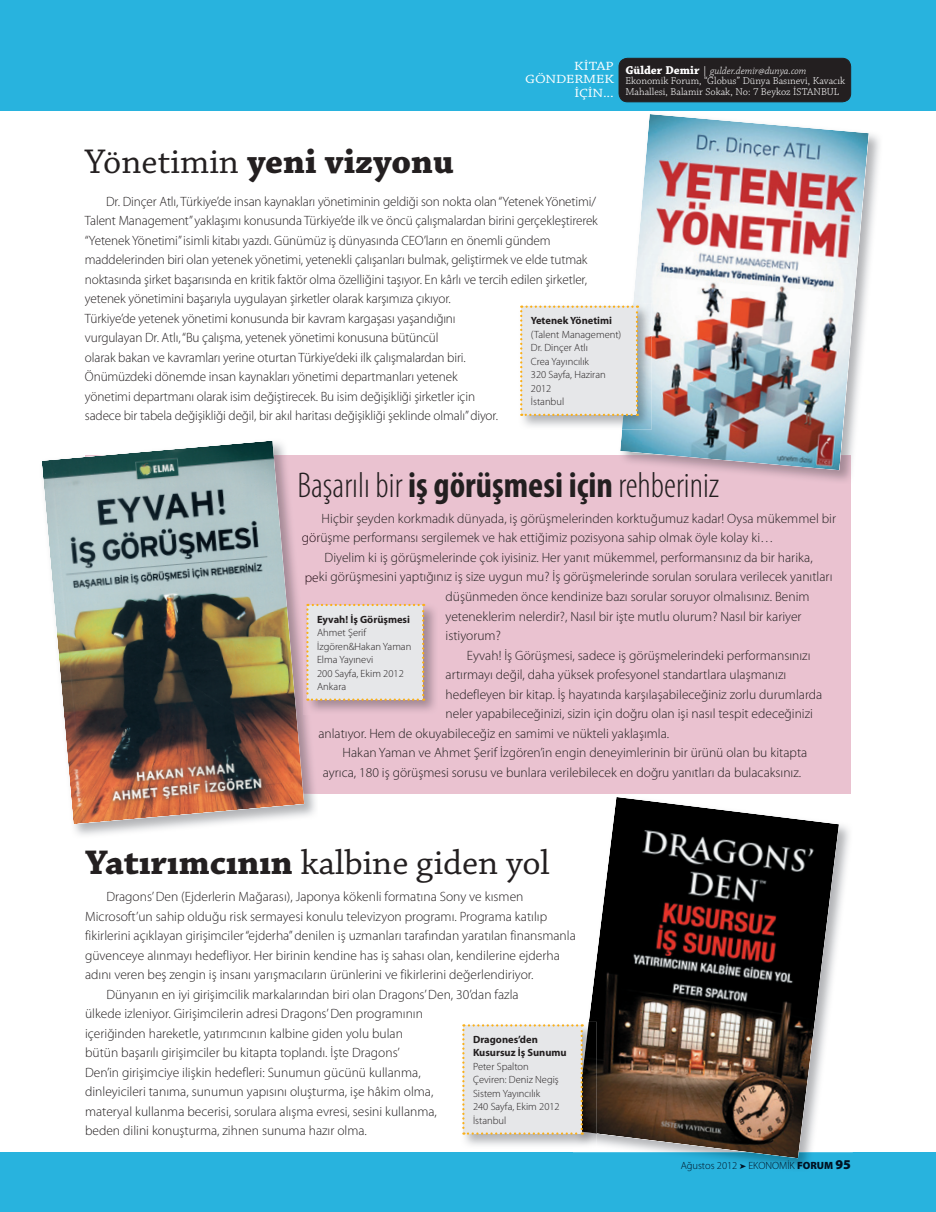
<style>
.page{position:relative;width:936px;height:1212px;background:#fff}
.page>*{position:absolute;margin:0;border:0;box-sizing:border-box;transform-origin:0 0}
.t1{font:300 condensed 36px "Myriad Pro";color:#231f20}
.t2{font:36px "Chaparral Pro";color:#231f20}
.t3{font:700 36px "Chaparral Pro";color:#231f20}
.t4{font:300 13.5px/19.5px "Myriad Pro";color:#231f20}
.t5{font:12.6px/13.8px "Chaparral Pro";letter-spacing:-.01em;color:#fff;text-align:right;scale:1.19 1}
.t6{font:300 10.5px/13.5px "Myriad Pro";color:#231f20}
.t7{font:300 10.5px/10.5px "Chaparral Pro";color:#fff}
.t8{font:700 10.5px/13.5px "Myriad Pro";color:#231f20}
.t9{font:300 10.5px "Myriad Pro";color:#001223}
.s1{font-weight:400}
.s2{font-weight:700;font-size:12px}
.s3{font-style:italic}
.s4{font-weight:700}
.s5{color:#1e0911}
.s6{font-weight:900}
.s7{font-weight:900;font-size:13.5px}
</style>
<div class="page">
<div style="left:0;top:1152px;width:935px;height:60px;background:#28b3de"></div>
<div style="left:0;top:0;width:935px;height:111px;background:#28b3de"></div>
<div style="left:85px;top:455px;width:765px;height:339px;background:#eac2d0"></div>
<div style="left:619px;top:58px;width:231px;height:44px;background:#231f20;border-radius:9px"></div>
<div style="left:618px;top:58px;width:232px;height:44px;border:1px solid #242021;border-radius:9px"></div>
<img style="left:850px;top:133px;width:30px;height:351px">
<img style="left:620px;top:114px;width:248px;height:356px">
<img style="left:42px;top:440px;width:262px;height:384px">
<img style="left:304px;top:603px;width:131px;height:111px">
<svg style="left:306px;top:604px;width:118px;height:97px"></svg>
<img style="left:573px;top:824px;width:279px;height:344px">
<svg style="left:573px;top:930px;width:2px;height:13px"></svg>
<img style="left:681px;top:1162px;width:56px;height:6px">
<img style="left:749px;top:1161px;width:45px;height:7px">
<img style="left:797px;top:1162px;width:36px;height:6px">
<img style="left:835px;top:1160px;width:15px;height:8px">
<svg style="left:575px;top:824px;width:13px;height:334px"></svg>
<img style="left:588px;top:797px;width:250px;height:361px">
<img style="left:520px;top:303px;width:102px;height:126px">
<img style="left:622px;top:303px;width:29px;height:126px">
<div style="left:520px;top:306px;width:118px;height:110px;background:#e6e7e9"></div>
<img style="left:464px;top:1022px;width:132px;height:126px">
<img style="left:575px;top:1022px;width:21px;height:111px">
<svg style="left:462px;top:1024px;width:121px;height:111px"></svg>
<svg style="left:739px;top:1163px;width:7px;height:5px"></svg>
<h1 class="t3" style="left:85px;top:147px;width:370px"><span class="s1">Yönetimin</span> yeni vizyonu</h1>
<p class="t5" style="left:525px;top:60px;width:76px">KİTAP<br>GÖNDERMEK<br>İÇİN...</p>
<p class="t7" style="left:625px;top:66px;width:221px"><span class="s2">Gülder Demir</span> <span class="s1">|</span> <span class="s3">gulder.demir@dunya.com<br></span>Ekonomik Forum, “Globus” Dünya Basınevi, Kavacık<br>Mahallesi, Balamir Sokak, No: 7 Beykoz İSTANBUL</p>
<p class="t4" style="left:85px;top:192px;width:514px;text-indent:21px">Dr. Dinçer Atlı, Türkiye’de insan kaynakları yönetiminin geldiği son nokta olan “Yetenek Yönetimi/ Talent Management” yaklaşımı konusunda Türkiye’de ilk ve öncü çalışmalardan birini gerçekleştirerek “Yetenek Yönetimi” isimli kitabı yazdı. Günümüz iş dünyasında CEO’ların en önemli gündem maddelerinden biri olan yetenek yönetimi, yetenekli çalışanları bulmak, geliştirmek ve elde tutmak noktasında şirket başarısında en kritik faktör olma özelliğini taşıyor. En kârlı ve tercih edilen şirketler, yetenek yönetimini başarıyla uygulayan şirketler olarak karşımıza çıkıyor.<br>Türkiye’de yetenek yönetimi konusunda bir kavram kargaşası yaşandığını<br>vurgulayan Dr. Atlı, “Bu çalışma, yetenek yönetimi konusuna bütüncül<br>olarak bakan ve kavramları yerine oturtan Türkiye’deki ilk çalışmalardan biri.<br>Önümüzdeki dönemde insan kaynakları yönetimi departmanları yetenek<br>yönetimi departmanı olarak isim değiştirecek. Bu isim değişikliği şirketler için<br>sadece bir tabela değişikliği değil, bir akıl haritası değişikliği şeklinde olmalı” diyor.</p>
<p class="t8" style="left:531px;top:315px;width:83px">Yetenek Yönetimi</p>
<p class="t6" style="left:531px;top:328px;width:92px">(Talent Management)<br>Dr. Dinçer Atlı<br>Crea Yayıncılık<br>320 Sayfa, Haziran<br>2012<br>İstanbul</p>
<h1 class="t1" style="left:297px;top:472px;width:423px">Başarılı bir <span class="s4">iş görüşmesi için</span> rehberiniz</h1>
<p class="t4" style="left:321px;top:510px;width:516px">Hiçbir şeyden korkmadık dünyada, iş görüşmelerinden korktuğumuz kadar! Oysa mükemmel bir</p>
<p class="t4" style="left:302px;top:529px;width:473px"><span class="s5">gör</span>üşme performansı sergilemek ve hak ettiğimiz pozisyona sahip olmak öyle kolay ki…</p>
<p class="t4" style="left:324px;top:549px;width:489px">Diyelim ki iş görüşmelerinde çok iyisiniz. Her yanıt mükemmel, performansınız da bir harika,</p>
<p class="t4" style="left:305px;top:568px;width:529px"><span class="s5">pe</span>ki görüşmesini yaptığınız iş size uygun mu? İş görüşmelerinde sorulan sorulara verilecek yanıtları</p>
<p class="t4" style="left:445px;top:588px;width:365px">düşünmeden önce kendinize bazı sorular soruyor olmalısınız. Benim</p>
<p class="t4" style="left:445px;top:607px;width:357px">yeteneklerim nelerdir?, Nasıl bir işte mutlu olurum? Nasıl bir kariyer</p>
<p class="t4" style="left:445px;top:627px;width:57px">istiyorum?</p>
<p class="t4" style="left:467px;top:646px;width:345px">Eyvah! İş Görüşmesi, sadece iş görüşmelerindeki performansınızı</p>
<p class="t4" style="left:445px;top:666px;width:342px">artırmayı değil, daha yüksek profesyonel standartlara ulaşmanızı</p>
<p class="t4" style="left:445px;top:685px;width:378px">hedefleyen bir kitap. İş hayatında karşılaşabileceğiniz zorlu durumlarda</p>
<p class="t4" style="left:445px;top:705px;width:369px">neler yapabileceğinizi, sizin için doğru olan işi nasıl tespit edeceğinizi</p>
<p class="t4" style="left:318px;top:724px;width:352px">anlatıyor. Hem de okuyabileceğiz en samimi ve nükteli yaklaşımla.</p>
<p class="t4" style="left:342px;top:744px;width:466px">Hakan Yaman ve Ahmet Şerif İzgören’in engin deneyimlerinin bir ürünü olan bu kitapta</p>
<p class="t4" style="left:323px;top:763px;width:480px">ayrıca, 180 iş görüşmesi sorusu ve bunlara verilebilecek en doğru yanıtları da bulacaksınız.</p>
<p class="t8" style="left:317px;top:613px;width:94px">Eyvah! İş Görüşmesi</p>
<p class="t6" style="left:317px;top:626px;width:96px">Ahmet Şerif<br>İzgören&amp;Hakan Yaman<br>Elma Yayınevi<br>200 Sayfa, Ekim 2012<br>Ankara</p>
<h1 class="t2" style="left:85px;top:848px;width:466px"><span class="s4">Yatırımcının</span> kalbine giden yol</h1>
<p class="t4" style="left:106px;top:888px;width:418px">Dragons’ Den (Ejderlerin Mağarası), Japonya kökenli formatına Sony ve kısmen</p>
<p class="t4" style="left:85px;top:907px;width:463px">Microsoft’un sahip olduğu risk sermayesi konulu televizyon programı. Programa katılıp</p>
<p class="t4" style="left:85px;top:927px;width:492px">fikirlerini açıklayan girişimciler “ejderha” denilen iş uzmanları tarafından yaratılan finansmanla</p>
<p class="t4" style="left:85px;top:946px;width:476px">güvenceye alınmayı hedefliyor. Her birinin kendine has iş sahası olan, kendilerine ejderha</p>
<p class="t4" style="left:85px;top:966px;width:450px">adını veren beş zengin iş insanı yarışmacıların ürünlerini ve fikirlerini değerlendiriyor.</p>
<p class="t4" style="left:106px;top:985px;width:414px">Dünyanın en iyi girişimcilik markalarından biri olan Dragons’ Den, 30’dan fazla</p>
<p class="t4" style="left:85px;top:1005px;width:339px">ülkede izleniyor. Girişimcilerin adresi Dragons’ Den programının</p>
<p class="t4" style="left:85px;top:1024px;width:319px">içeriğinden hareketle, yatırımcının kalbine giden yolu bulan</p>
<p class="t4" style="left:85px;top:1044px;width:316px">bütün başarılı girişimciler bu kitapta toplandı. İşte Dragons’</p>
<p class="t4" style="left:85px;top:1063px;width:337px">Den’in girişimciye ilişkin hedefleri: Sunumun gücünü kullanma,</p>
<p class="t4" style="left:85px;top:1083px;width:350px">dinleyicileri tanıma, sunumun yapısını oluşturma, işe hâkim olma,</p>
<p class="t4" style="left:85px;top:1102px;width:353px">materyal kullanma becerisi, sorulara alışma evresi, sesini kullanma,</p>
<p class="t4" style="left:85px;top:1122px;width:283px">beden dilini konuşturma, zihnen sunuma hazır olma.</p>
<p class="t8" style="left:473px;top:1033px;width:95px">Dragones’den<br>Kusursuz İş Sunumu</p>
<p class="t6" style="left:473px;top:1060px;width:88px">Peter Spalton<br>Çeviren: Deniz Negiş<br>Sistem Yayıncılık<br>240 Sayfa, Ekim 2012<br>İstanbul</p>
<p class="t9" style="left:680px;top:1162px;width:172px">Ağustos 2012 EKONOMİK <span class="s6">FORUM</span> <span class="s7">95</span></p>
</div>
